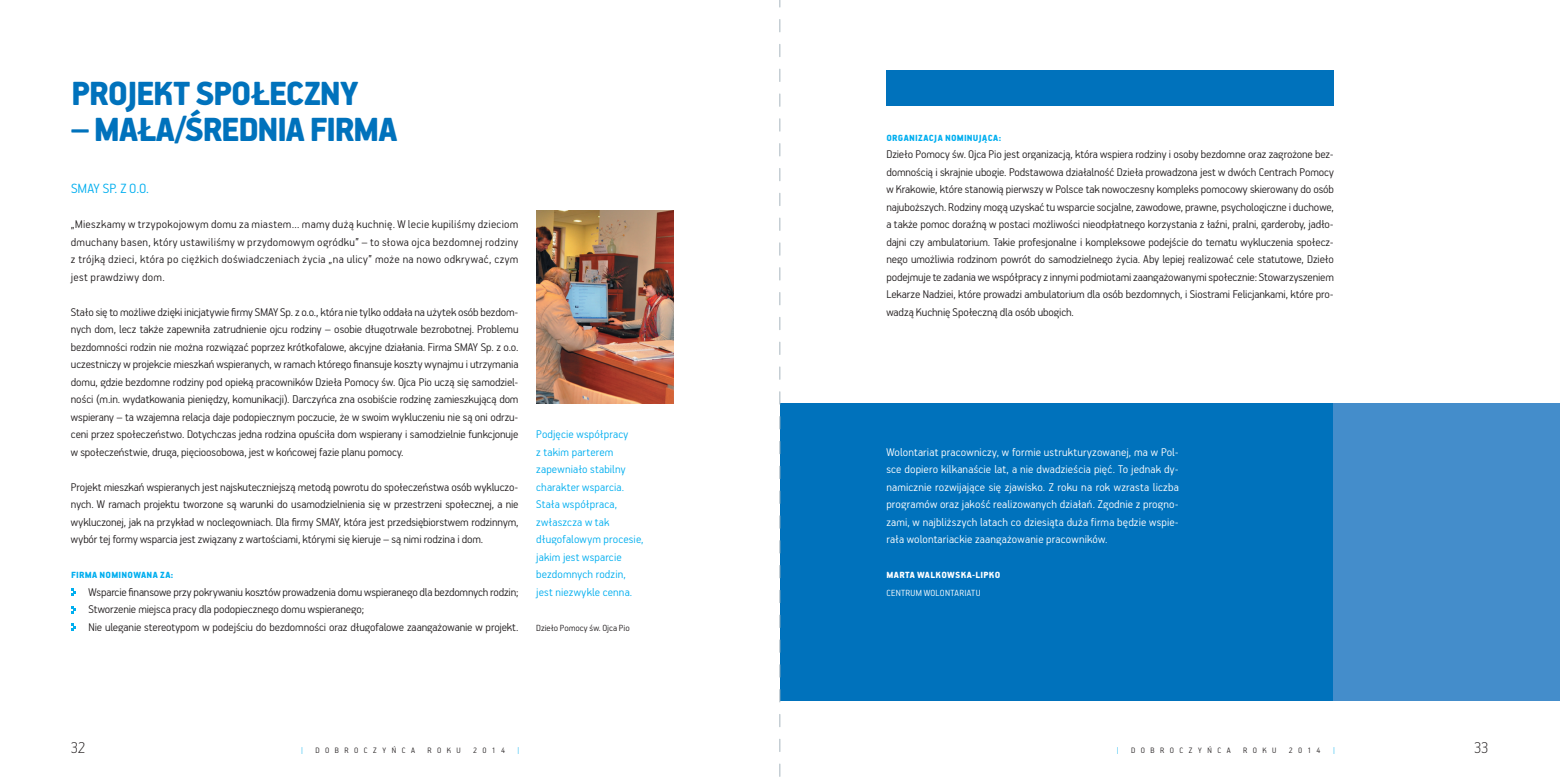
<style>
.page{position:relative;width:1560px;height:780px;background:#fff}
.page>*{position:absolute;margin:0;border:0;box-sizing:border-box;transform-origin:0 0}
.t1{font:900 37.5px "PF Handbook Pro";letter-spacing:-.04em;color:#0072bc}
.t2{font:100 17.5px "PF Handbook Pro";color:#231f20}
.t3{font:300 15px "PF Handbook Pro";letter-spacing:.01em;color:#00aeef}
.t4{font:300 12.5px/17.5px "PF Handbook Pro";letter-spacing:-.01em;color:#231f20;text-align:justify}
.t5{font:300 12.5px/17.5px "PF Handbook Pro";letter-spacing:.01em;color:#fff;text-align:justify}
.t6{font:300 12.5px/17.5px "PF Handbook Pro";letter-spacing:.015em;color:#00aeef}
.t7{font:900 10px "PF Handbook Pro";letter-spacing:.025em;color:#00aeef}
.t8{font:300 10px "PF Handbook Pro";color:#231f20}
.t9{font:900 10px "PF Handbook Pro";letter-spacing:.03em;color:#fff}
.t10{font:300 10px "PF Handbook Pro";letter-spacing:.025em;color:#fff}
.t11{font:300 8.75px "PF Handbook Pro";letter-spacing:.625em;color:#231f20}
.t12{font:300 8.75px "PF Handbook Pro";color:#00aeef}
</style>
<div class="page">
<svg style="left:71px;top:588px;width:5px;height:7px"></svg>
<svg style="left:71px;top:606px;width:5px;height:7px"></svg>
<svg style="left:71px;top:623px;width:5px;height:7px"></svg>
<img style="left:536px;top:210px;width:137px;height:193px">
<div style="left:780px;top:403px;width:553px;height:297px;background:#0072bc"></div>
<div style="left:1333px;top:403px;width:226px;height:297px;background:#448dcb"></div>
<div style="left:886px;top:71px;width:447px;height:35px;background:#0072bc"></div>
<svg style="left:779px;top:0;width:1px;height:777px"></svg>
<h1 class="t1" style="left:71px;top:71px;width:289px">PROJEKT SPOŁECZNY</h1>
<h1 class="t1" style="left:71px;top:106px;width:328px">– MAŁA/ŚREDNIA FIRMA</h1>
<p class="t3" style="left:71px;top:179px;width:80px">SMAY SP. Z O.O.</p>
<p class="t4" style="left:71px;top:215px;width:449px">„Mieszkamy w trzypokojowym domu za miastem… mamy dużą kuchnię. W lecie kupiliśmy dzieciom dmuchany basen, który ustawiliśmy w przydomowym ogródku” – to słowa ojca bezdomnej rodziny z trójką dzieci, która po ciężkich doświadczeniach życia „na ulicy” może na nowo odkrywać, czym jest prawdziwy dom.</p>
<p class="t4" style="left:71px;top:302px;width:449px">Stało się to możliwe dzięki inicjatywie firmy SMAY Sp. z o.o., która nie tylko oddała na użytek osób bezdom&shy;nych dom, lecz także zapewniła zatrudnienie ojcu rodziny – osobie długotrwale bezrobotnej. Problemu bezdomności rodzin nie można rozwiązać poprzez krótkofalowe, akcyjne działania. Firma SMAY Sp. z o.o. uczestniczy w projekcie mieszkań wspieranych, w ramach którego finansuje koszty wynajmu i utrzymania domu, gdzie bezdomne rodziny pod opieką pracowników Dzieła Pomocy św. Ojca Pio uczą się samodziel&shy;ności (m.in. wydatkowania pieniędzy, komunikacji). Darczyńca zna osobiście rodzinę zamieszkującą dom wspierany – ta wzajemna relacja daje podopiecznym poczucie, że w swoim wykluczeniu nie są oni odrzu&shy;ceni przez społeczeństwo. Dotychczas jedna rodzina opuściła dom wspierany i samodzielnie funkcjonuje w społeczeństwie, druga, pięcioosobowa, jest w końcowej fazie planu pomocy.</p>
<p class="t4" style="left:71px;top:477px;width:449px">Projekt mieszkań wspieranych jest najskuteczniejszą metodą powrotu do społeczeństwa osób wykluczo&shy;nych. W ramach projektu tworzone są warunki do usamodzielnienia się w przestrzeni społecznej, a nie wykluczonej, jak na przykład w noclegowniach. Dla firmy SMAY, która jest przedsiębiorstwem rodzinnym, wybór tej formy wsparcia jest związany z wartościami, którymi się kieruje – są nimi rodzina i dom.</p>
<p class="t7" style="left:71px;top:569px;width:104px">FIRMA NOMINOWANA ZA:</p>
<p class="t4" style="left:89px;top:582px;width:431px;text-align:left">Wsparcie finansowe przy pokrywaniu kosztów prowadzenia domu wspieranego dla bezdomnych rodzin;<br>Stworzenie miejsca pracy dla podopiecznego domu wspieranego;<br>Nie uleganie stereotypom w podejściu do bezdomności oraz długofalowe zaangażowanie w projekt.</p>
<p class="t6" style="left:536px;top:425px;width:109px">Podjęcie współpracy<br>z takim parterem zapewniało stabilny charakter wsparcia.<br>Stała współpraca, zwłaszcza w tak długofalowym procesie, jakim jest wsparcie bezdomnych rodzin, jest niezwykle cenna.</p>
<p class="t8" style="left:536px;top:621px;width:95px">Dzieło Pomocy św. Ojca Pio</p>
<p class="t7" style="left:886px;top:131px;width:116px">ORGANIZACJA NOMINUJĄCA:</p>
<p class="t4" style="left:886px;top:145px;width:449px">Dzieło Pomocy św. Ojca Pio jest organizacją, która wspiera rodziny i osoby bezdomne oraz zagrożone bez&shy;domnością i skrajnie ubogie. Podstawowa działalność Dzieła prowadzona jest w dwóch Centrach Pomocy w Krakowie, które stanowią pierwszy w Polsce tak nowoczesny kompleks pomocowy skierowany do osób najuboższych. Rodziny mogą uzyskać tu wsparcie socjalne, zawodowe, prawne, psychologiczne i duchowe, a także pomoc doraźną w postaci możliwości nieodpłatnego korzystania z łaźni, pralni, garderoby, jadło&shy;dajni czy ambulatorium. Takie profesjonalne i kompleksowe podejście do tematu wykluczenia społecz&shy;nego umożliwia rodzinom powrót do samodzielnego życia. Aby lepiej realizować cele statutowe, Dzieło podejmuje te zadania we współpracy zinnymi podmiotami zaangażowanymi społecznie: Stowarzyszeniem Lekarze Nadziei, które prowadzi ambulatorium dla osób bezdomnych, i Siostrami Felicjankami, które pro&shy;wadzą Kuchnię Społeczną dla osób ubogich.</p>
<p class="t5" style="left:886px;top:442px;width:294px">Wolontariat pracowniczy, w formie ustrukturyzowanej, ma w Pol&shy;sce dopiero kilkanaście lat, a nie dwadzieścia pięć. To jednak dy&shy;namicznie rozwijające się zjawisko. Z roku na rok wzrasta liczba programów oraz jakość realizowanych działań. Zgodnie z progno&shy;zami, w najbliższych latach co dziesiąta duża firma będzie wspie&shy;rała wolontariackie zaangażowanie pracowników.</p>
<p class="t9" style="left:886px;top:569px;width:115px">MARTA WALKOWSKA-LIPKO</p>
<p class="t10" style="left:886px;top:586px;width:96px">CENTRUM WOLONTARIATU</p>
<h2 class="t2" style="left:71px;top:737px;width:16px">32</h2>
<p class="t12" style="left:301px;top:745px;width:3px">|</p>
<p class="t11" style="left:315px;top:745px;width:101px">DOBROCZYŃCA</p>
<p class="t11" style="left:427px;top:745px;width:35px">ROKU</p>
<p class="t11" style="left:473px;top:745px;width:33px">2014</p>
<p class="t12" style="left:517px;top:745px;width:3px">|</p>
<p class="t12" style="left:1116px;top:745px;width:3px">|</p>
<p class="t11" style="left:1130px;top:745px;width:101px">DOBROCZYŃCA</p>
<p class="t11" style="left:1242px;top:745px;width:35px">ROKU</p>
<p class="t11" style="left:1288px;top:745px;width:33px">2014</p>
<p class="t12" style="left:1332px;top:745px;width:3px">|</p>
<h2 class="t2" style="left:1473px;top:737px;width:16px">33</h2>
</div>
